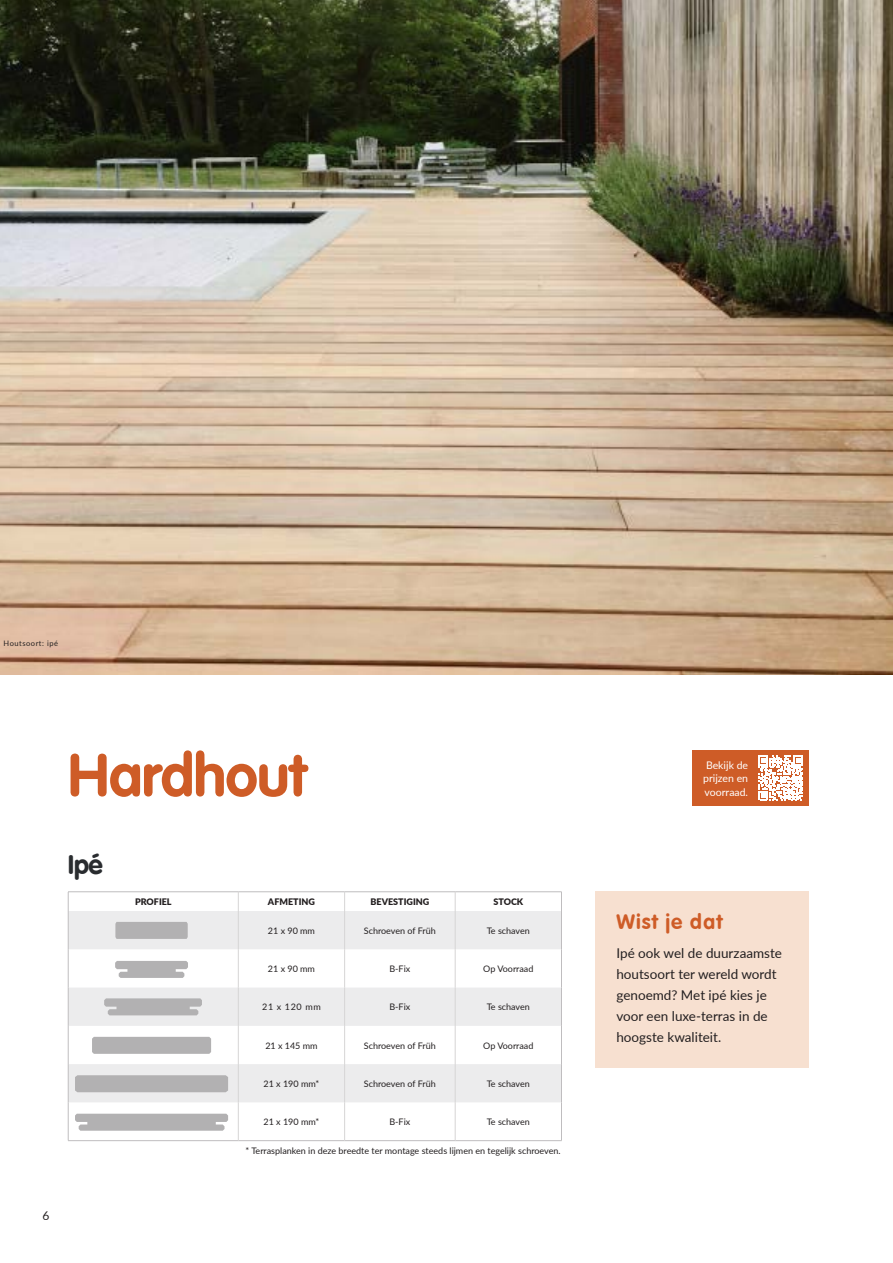
<style>
.page{position:relative;width:893px;height:1263px;background:#fff}
.page>*{position:absolute;margin:0;border:0;box-sizing:border-box;transform-origin:0 0}
.t1{font:700 60px "Vag Rounded";color:#ce5c27}
.t2{font:700 27px "Vag Rounded";color:#292c2f}
.t3{font:700 21px "Vag Rounded";letter-spacing:.07em;color:#ce5c27}
.t4{font:13.5px/21px "Lato";color:#231f20}
.t5{font:12px "Lato";color:#231f20}
.t6{font:10.5px/13.5px "Lato";color:#fff;text-align:justify}
.t7{font:9px "Lato";color:#231f20}
.t8{font:900 9px "Lato";color:#231f20}
.t9{font:7.5px "Lato";letter-spacing:.07em;color:#231f20}
</style>
<div class="page">
<div style="left:595px;top:891px;width:213px;height:177px;background:#f7e0d0"></div>
<img style="left:0;top:0;width:893px;height:675px">
<svg style="left:69px;top:892px;width:492px;height:248px"></svg>
<svg style="left:69px;top:911px;width:492px;height:191px;fill:#ececed"></svg>
<hr style="left:68px;top:891px;width:170px;height:1px;background:#bfbdbf">
<svg style="left:68px;top:892px;width:1px;height:19px"></svg>
<hr style="left:238px;top:891px;width:107px;height:1px;background:#bfbdbf">
<hr style="left:345px;top:891px;width:110px;height:1px;background:#bfbdbf">
<hr style="left:455px;top:891px;width:107px;height:1px;background:#bfbdbf">
<svg style="left:561px;top:892px;width:1px;height:19px"></svg>
<hr style="left:68px;top:911px;width:1px;height:38px;background:#bfbdbf">
<hr style="left:561px;top:911px;width:1px;height:38px;background:#bfbdbf">
<hr style="left:68px;top:949px;width:1px;height:38px;background:#bfbdbf">
<hr style="left:561px;top:949px;width:1px;height:38px;background:#bfbdbf">
<hr style="left:68px;top:987px;width:1px;height:39px;background:#bfbdbf">
<hr style="left:561px;top:987px;width:1px;height:39px;background:#bfbdbf">
<hr style="left:68px;top:1026px;width:1px;height:38px;background:#bfbdbf">
<hr style="left:561px;top:1026px;width:1px;height:38px;background:#bfbdbf">
<hr style="left:68px;top:1064px;width:1px;height:38px;background:#bfbdbf">
<hr style="left:561px;top:1064px;width:1px;height:38px;background:#bfbdbf">
<hr style="left:68px;top:1102px;width:1px;height:38px;background:#bfbdbf">
<hr style="left:561px;top:1102px;width:1px;height:38px;background:#bfbdbf">
<hr style="left:68px;top:1140px;width:170px;height:1px;background:#bfbdbf">
<hr style="left:238px;top:1140px;width:107px;height:1px;background:#bfbdbf">
<hr style="left:345px;top:1140px;width:110px;height:1px;background:#bfbdbf">
<hr style="left:455px;top:1140px;width:107px;height:1px;background:#bfbdbf">
<svg style="left:238px;top:892px;width:1px;height:19px"></svg>
<svg style="left:344px;top:892px;width:1px;height:19px"></svg>
<svg style="left:455px;top:892px;width:1px;height:19px"></svg>
<hr style="left:238px;top:911px;width:1px;height:38px;background:#d6d5d5">
<hr style="left:344px;top:911px;width:1px;height:38px;background:#d6d5d5">
<hr style="left:455px;top:911px;width:1px;height:38px;background:#d6d5d5">
<hr style="left:238px;top:949px;width:1px;height:38px;background:#d6d5d5">
<hr style="left:344px;top:949px;width:1px;height:38px;background:#d6d5d5">
<hr style="left:455px;top:949px;width:1px;height:38px;background:#d6d5d5">
<hr style="left:238px;top:987px;width:1px;height:39px;background:#d6d5d5">
<hr style="left:344px;top:987px;width:1px;height:39px;background:#d6d5d5">
<hr style="left:455px;top:987px;width:1px;height:39px;background:#d6d5d5">
<hr style="left:238px;top:1026px;width:1px;height:38px;background:#d6d5d5">
<hr style="left:344px;top:1026px;width:1px;height:38px;background:#d6d5d5">
<hr style="left:455px;top:1026px;width:1px;height:38px;background:#d6d5d5">
<hr style="left:238px;top:1064px;width:1px;height:38px;background:#d6d5d5">
<hr style="left:344px;top:1064px;width:1px;height:38px;background:#d6d5d5">
<hr style="left:455px;top:1064px;width:1px;height:38px;background:#d6d5d5">
<hr style="left:238px;top:1102px;width:1px;height:38px;background:#d6d5d5">
<hr style="left:344px;top:1102px;width:1px;height:38px;background:#d6d5d5">
<hr style="left:455px;top:1102px;width:1px;height:38px;background:#d6d5d5">
<svg style="left:115px;top:922px;width:73px;height:17px"></svg>
<div style="left:92px;top:1037px;width:119px;height:17px;background:#b2b1b2"></div>
<div style="left:75px;top:1075px;width:153px;height:17px;background:#b2b1b2"></div>
<svg style="left:115px;top:961px;width:73px;height:17px"></svg>
<svg style="left:75px;top:1114px;width:153px;height:17px;background:#b6b5b6"></svg>
<svg style="left:104px;top:998px;width:98px;height:17px;background:#b7b6b7"></svg>
<div style="left:692px;top:750px;width:116px;height:56px;background:#ce5c27"></div>
<svg style="left:758px;top:756px;width:45px;height:44px"></svg>
<p class="t9" style="left:4px;top:638px;width:56px">Houtsoort: ipé</p>
<h1 class="t1" style="left:68px;top:741px;width:240px">Hardhout</h1>
<p class="t6" style="left:703px;top:758px;width:46px">Bekijk de prijzen en voorraad.</p>
<h2 class="t2" style="left:68px;top:848px;width:36px">Ipé</h2>
<p class="t8" style="left:135px;top:895px;width:38px">PROFIEL</p>
<p class="t8" style="left:268px;top:895px;width:49px">AFMETING</p>
<p class="t8" style="left:370px;top:895px;width:60px">BEVESTIGING</p>
<p class="t8" style="left:493px;top:895px;width:31px">STOCK</p>
<p class="t7" style="left:268px;top:924px;width:49px">21 x 90 mm</p>
<p class="t7" style="left:364px;top:924px;width:73px">Schroeven of Früh</p>
<p class="t7" style="left:487px;top:924px;width:45px">Te schaven</p>
<p class="t7" style="left:268px;top:962px;width:49px">21 x 90 mm</p>
<p class="t7" style="left:389px;top:962px;width:22px">B-Fix</p>
<p class="t7" style="left:483px;top:962px;width:52px">Op Voorraad</p>
<p class="t7" style="left:262px;top:1000px;width:60px">21 x 120 mm</p>
<p class="t7" style="left:389px;top:1000px;width:22px">B-Fix</p>
<p class="t7" style="left:487px;top:1000px;width:45px">Te schaven</p>
<p class="t7" style="left:265px;top:1039px;width:54px">21 x 145 mm</p>
<p class="t7" style="left:364px;top:1039px;width:73px">Schroeven of Früh</p>
<p class="t7" style="left:483px;top:1039px;width:52px">Op Voorraad</p>
<p class="t7" style="left:263px;top:1077px;width:57px">21 x 190 mm*</p>
<p class="t7" style="left:364px;top:1077px;width:73px">Schroeven of Früh</p>
<p class="t7" style="left:487px;top:1077px;width:45px">Te schaven</p>
<p class="t7" style="left:263px;top:1115px;width:57px">21 x 190 mm*</p>
<p class="t7" style="left:389px;top:1115px;width:22px">B-Fix</p>
<p class="t7" style="left:487px;top:1115px;width:45px">Te schaven</p>
<p class="t7" style="left:245px;top:1144px;width:317px">* Terrasplanken in deze breedte ter montage steeds lijmen en tegelijk schroeven.</p>
<h3 class="t3" style="left:616px;top:909px;width:108px">Wist je dat</h3>
<h3 class="t4" style="left:616px;top:942px;width:167px">Ipé ook wel de duurzaamste houtsoort ter wereld wordt genoemd? Met ipé kies je voor een luxe-terras in de hoogste kwaliteit.</h3>
<h3 class="t5" style="left:43px;top:1207px;width:8px">6</h3>
</div>
